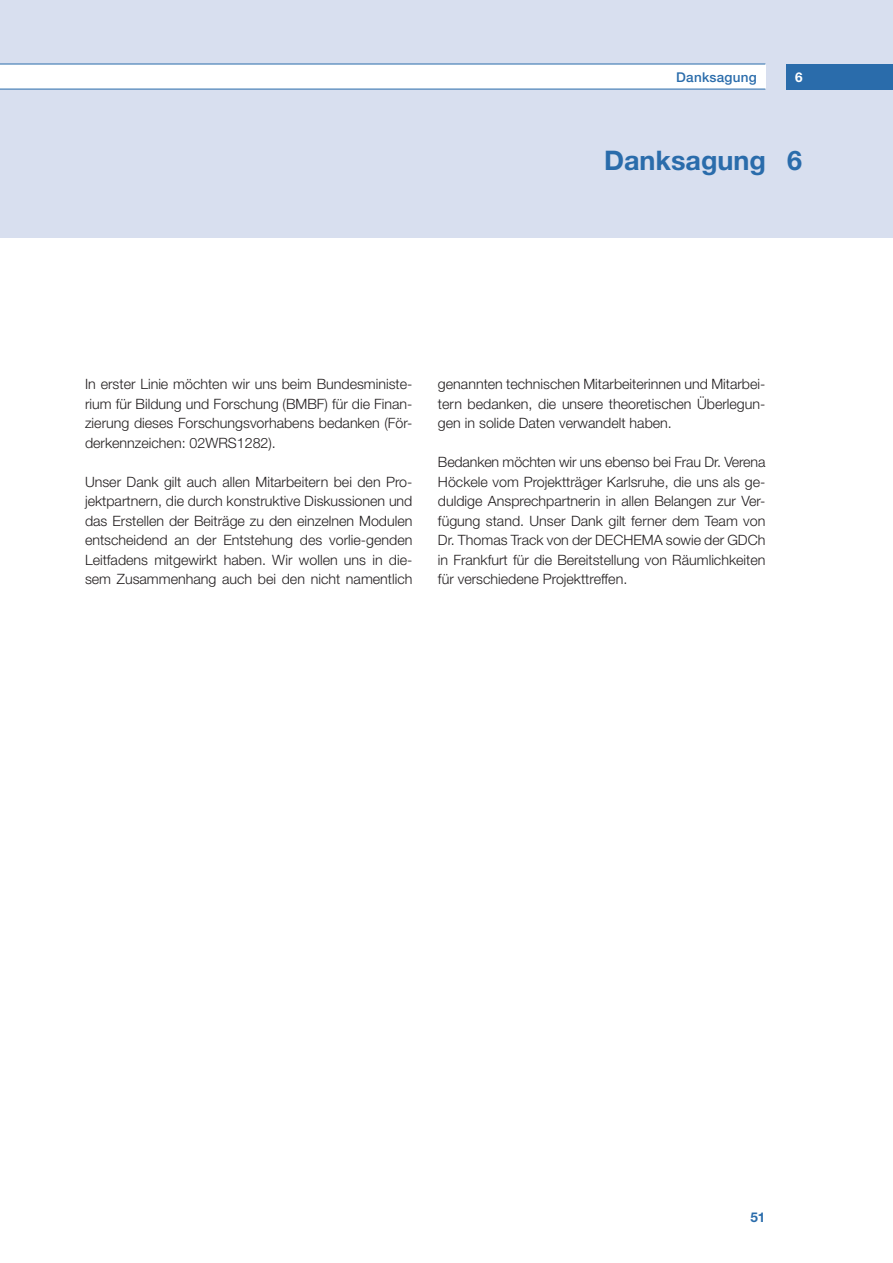
<style>
.page{position:relative;width:893px;height:1263px;background:#fff}
.page>*{position:absolute;margin:0;border:0;box-sizing:border-box;transform-origin:0 0}
.t1{font:700 27px "Helvetica Neue";color:#2a6cab}
.t2{font:300 14.25px/19.5px "Helvetica Neue";color:#231f20;text-align:justify}
.t3{font:500 13.5px "Helvetica Neue";letter-spacing:.02em;color:#2a6cab}
.t4{font:700 13.5px "Helvetica Neue";color:#2a6cab}
.t5{font:700 13.5px "Helvetica Neue";color:#fff}
</style>
<div class="page">
<div style="left:0;top:0;width:893px;height:238px;background:#d8dfef"></div>
<div style="left:0;top:64px;width:765px;height:25px;background:#fff"></div>
<hr style="left:0;top:64px;width:765px;height:1px;background:#2a6cab">
<hr style="left:0;top:89px;width:765px;height:1px;background:#2a6cab">
<div style="left:787px;top:64px;width:106px;height:25px;background:#2a6cab"></div>
<p class="t3" style="left:676px;top:69px;width:82px">Danksagung</p>
<p class="t5" style="left:795px;top:69px;width:9px">6</p>
<h1 class="t1" style="left:604px;top:144px;width:200px">Danksagung 6</h1>
<p class="t2" style="left:85px;top:374px;width:329px">In erster Linie möchten wir uns beim Bundesministe&shy;rium für Bildung und Forschung (BMBF) für die Finan&shy;zierung dieses Forschungsvorhabens bedanken (För&shy;derkennzeichen: 02WRS1282).</p>
<p class="t2" style="left:85px;top:472px;width:329px">Unser Dank gilt auch allen Mitarbeitern bei den Pro&shy;jektpartnern, die durch konstruktive Diskussionen und das Erstellen der Beiträge zu den einzelnen Modulen entscheidend an der Entstehung des vorlie-genden Leitfadens mitgewirkt haben. Wir wollen uns in die&shy;sem Zusammenhang auch bei den nicht namentlich</p>
<p class="t2" style="left:438px;top:374px;width:329px">genannten technischen Mitarbeiterinnen und Mitarbei&shy;tern bedanken, die unsere theoretischen Überlegun&shy;gen in solide Daten verwandelt haben.</p>
<p class="t2" style="left:438px;top:452px;width:329px">Bedanken möchten wir uns ebenso bei Frau Dr. Verena Höckele vom Projektträger Karlsruhe, die uns als ge&shy;duldige Ansprechpartnerin in allen Belangen zur Ver&shy;fügung stand. Unser Dank gilt ferner dem Team von Dr. Thomas Track von der DECHEMA sowie der GDCh in Frankfurt für die Bereitstellung von Räumlichkeiten für verschiedene Projekttreffen.</p>
<p class="t4" style="left:750px;top:1208px;width:17px">51</p>
</div>
